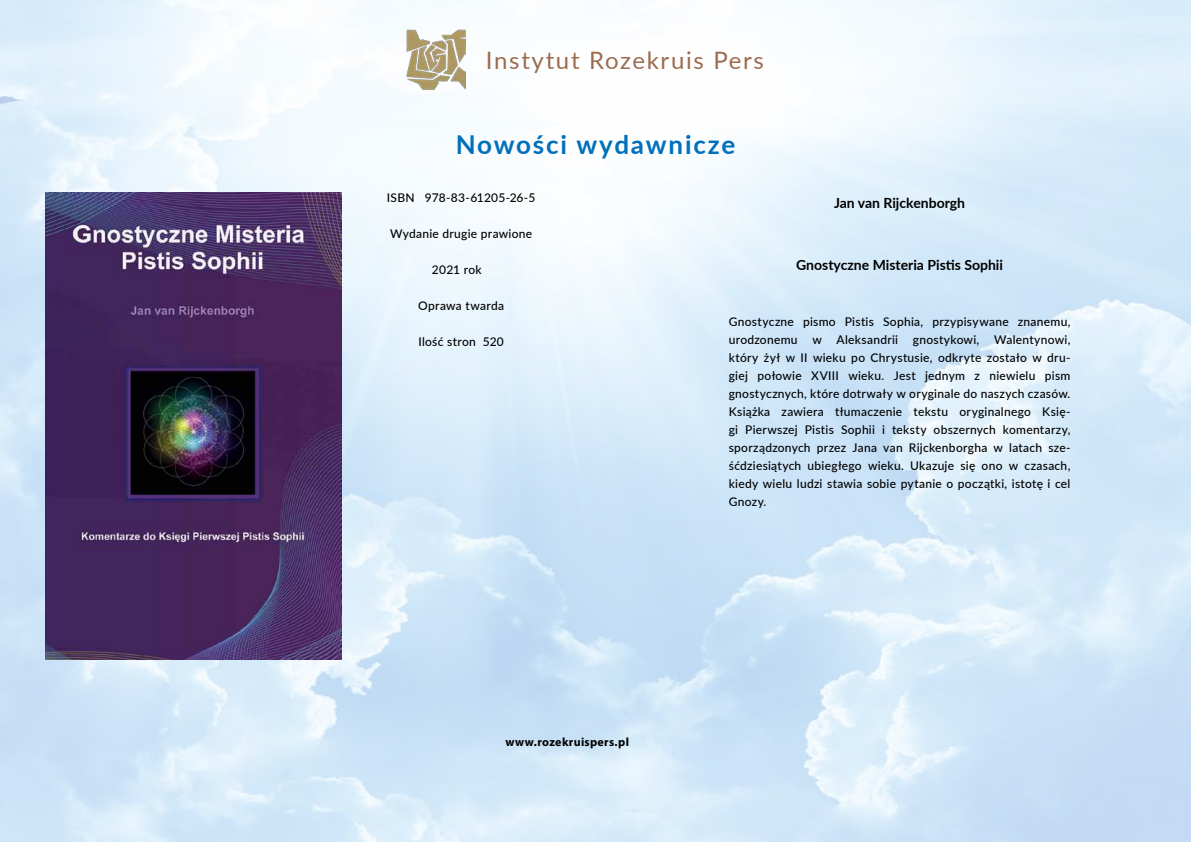
<style>
.page{position:relative;width:1191px;height:842px;background:#fff}
.page>*{position:absolute;margin:0;border:0;box-sizing:border-box;transform-origin:0 0}
.t1{font:700 26px "Lato";letter-spacing:.07em;color:#0070bb}
.t2{font:24px "Lato";letter-spacing:.07em;color:#9b6c4f}
.t3{font:700 14px "Lato";color:#000}
.t4{font:500 12px/18px "Lato";letter-spacing:.02em;color:#000;text-align:justify}
.t5{font:700 12px "Myriad Pro";letter-spacing:.025em;color:#000}
</style>
<div class="page">
<img style="left:0;top:0;width:1191px;height:842px">
<img style="left:406px;top:30px;width:59px;height:59px">
<img style="left:45px;top:192px;width:296px;height:467px">
<h2 class="t2" style="left:486px;top:43px;width:279px">Instytut Rozekruis Pers</h2>
<h1 class="t1" style="left:456px;top:125px;width:281px">Nowości wydawnicze</h1>
<p class="t4" style="left:387px;top:188px;width:150px">ISBN 978-83-61205-26-5</p>
<p class="t4" style="left:390px;top:224px;width:144px">Wydanie drugie prawione</p>
<p class="t4" style="left:432px;top:260px;width:51px">2021 rok</p>
<p class="t4" style="left:418px;top:296px;width:87px">Oprawa twarda</p>
<p class="t4" style="left:418px;top:332px;width:87px">Ilość stron 520</p>
<p class="t5" style="left:505px;top:734px;width:125px">www.rozekruispers.pl</p>
<p class="t3" style="left:834px;top:193px;width:133px">Jan van Rijckenborgh</p>
<p class="t3" style="left:796px;top:255px;width:208px">Gnostyczne Misteria Pistis Sophii</p>
<p class="t4" style="left:729px;top:312px;width:343px">Gnostyczne pismo Pistis Sophia, przypisywane znanemu, urodzonemu w Aleksandrii gnostykowi, Walentynowi, który żył w II wieku po Chrystusie, odkryte zostało w dru&shy;giej połowie XVIII wieku. Jest jednym z niewielu pism gnostycznych, które dotrwały w oryginale do naszych czasów.<br>Książka zawiera tłumaczenie tekstu oryginalnego Księ&shy;gi Pierwszej Pistis Sophii i teksty obszernych komentarzy, sporządzonych przez Jana van Rijckenborgha w latach sze&shy;śćdziesiątych ubiegłego wieku. Ukazuje się ono w czasach, kiedy wielu ludzi stawia sobie pytanie o początki, istotę i cel Gnozy.</p>
</div>
